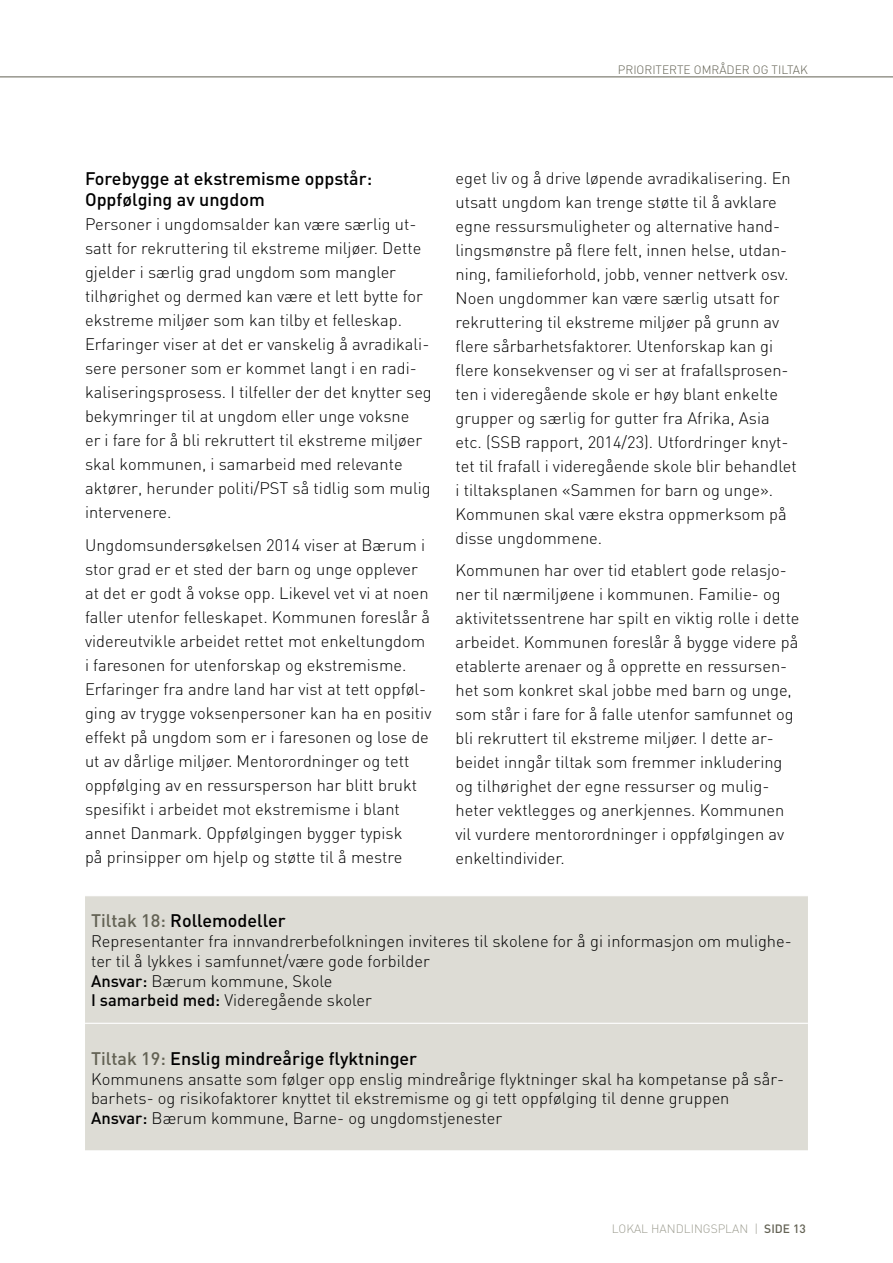
<style>
.page{position:relative;width:893px;height:1263px;background:#fff}
.page>*{position:absolute;margin:0;border:0;box-sizing:border-box;transform-origin:0 0}
.t1{font:500 18px/21.6px "DIN";color:#000}
.t2{font:300 16.5px/24px "DIN";color:#000}
.t3{font:300 12px "DIN";color:#636254}
.t4{font:300 12px "DIN";color:#9e9e92}
.s1{color:#636254}
.s2{font-weight:500}
.s3{font-weight:500;color:#636254}
</style>
<div class="page">
<hr style="left:0;top:77px;width:893px;height:1px;background:#636254">
<div style="left:85px;top:896px;width:723px;height:254px;background:#dddcd5"></div>
<hr style="left:85px;top:1023px;width:723px;height:1px;background:#fff">
<p class="t3" style="left:618px;top:62px;width:192px">Prioriterte om råder og tiltak</p>
<p class="t1" style="left:85px;top:167px;width:289px">Forebygge at ekstremisme oppstår:<br>Oppfølging av ungdom</p>
<p class="t2" style="left:85px;top:212px;width:348px">Personer i ungdomsalder kan være særlig ut&shy;satt for rekruttering til ekstreme miljøer. Dette gjelder i særlig grad ungdom som mangler tilhørighet og dermed kan være et lett bytte for ekstreme miljøer som kan tilby et felleskap.<br>Erfaringer viser at det er vanskelig å avradikali&shy;sere personer som er kommet langt i en radi&shy;kaliseringsprosess. I tilfeller der det knytter seg bekymringer til at ungdom eller unge voksne<br>er i fare for å bli rekruttert til ekstreme miljøer skal kommunen, i samarbeid med relevante aktører, herunder politi/PST så tidlig som mulig intervenere.</p>
<p class="t2" style="left:85px;top:532px;width:348px">Ungdomsundersøkelsen 2014 viser at Bærum i stor grad er et sted der barn og unge opplever at det er godt å vokse opp. Likevel vet vi at noen faller utenfor felleskapet. Kommunen foreslår å videreutvikle arbeidet rettet mot enkeltungdom i faresonen for utenforskap og ekstremisme.<br>Erfaringer fra andre land har vist at tett oppføl&shy;ging av trygge voksenpersoner kan ha en positiv effekt på ungdom som er i faresonen og lose de ut av dårlige miljøer. Mentorordninger og tett oppfølging av en ressursperson har blitt brukt spesifikt i arbeidet mot ekstremisme i blant annet Danmark. Oppfølgingen bygger typisk<br>på prinsipper om hjelp og støtte til å mestre</p>
<p class="t2" style="left:455px;top:165px;width:343px">eget liv og å drive løpende avradikalisering. En utsatt ungdom kan trenge støtte til å avklare egne ressursmuligheter og alternative hand&shy;lingsmønstre på flere felt, innen helse, utdan&shy;ning, familieforhold, jobb, venner nettverk osv.<br>Noen ungdommer kan være særlig utsatt for rekruttering til ekstreme miljøer på grunn av flere sårbarhetsfaktorer. Utenforskap kan gi flere konsekvenser og vi ser at frafallsprosen&shy;ten i videregående skole er høy blant enkelte grupper og særlig for gutter fra Afrika, Asia etc. (SS B rapport, 2014/23). Utfordringer knyt&shy;tet til frafall i videregående skole blir behandlet i tiltaksplanen «Sammen for barn og unge».<br>Kommunen skal være ekstra oppmerksom på disse ungdommene.</p>
<p class="t2" style="left:455px;top:558px;width:346px">Kommunen har over tid etablert gode relasjo&shy;ner til nærmiljøene i kommunen. Familie- og aktivitetssentrene har spilt en viktig rolle i dette arbeidet. Kommunen foreslår å bygge videre på etablerte arenaer og å opprette en ressursen&shy;het som konkret skal jobbe med barn og unge, som står i fare for å falle utenfor samfunnet og bli rekruttert til ekstreme miljøer. I dette ar&shy;beidet inngår tiltak som fremmer inkludering og tilhørighet der egne ressurser og mulig&shy;heter vektlegges og anerkjennes. Kommunen vil vurdere mentorordninger i oppfølgingen av enkeltindivider.</p>
<p class="t1" style="left:91px;top:909px;width:196px"><span class="s1">Tiltak 18:</span> Rollemodeller</p>
<p class="t2" style="left:91px;top:930px;width:702px;line-height:19.8px">Representanter fra innvandrerbefolkningen inviteres til skolene for å gi informasjon om mulighe&shy;ter til å lykkes i samfunnet/være gode forbilder<br><span class="s2">Ansvar:</span> Bærum kommune, Skole<br><span class="s2">I samarbeid med:</span> Videregående skoler</p>
<p class="t1" style="left:91px;top:1047px;width:328px"><span class="s1">Tiltak 19:</span> Enslig mindreårige flyktninger</p>
<p class="t2" style="left:91px;top:1068px;width:695px;line-height:19.8px">Kommunens ansatte som følger opp enslig mindreårige flyktninger skal ha kompetanse på sår&shy;barhets- og risikofaktorer knyttet til ekstremisme og gi tett oppfølging til denne gruppen<br><span class="s2">Ansvar:</span> Bærum kommune, Barne- og ungdomstjenester</p>
<p class="t4" style="left:612px;top:1221px;width:195px">lokal handlingsplan | <span class="s3">side 13</span></p>
</div>
